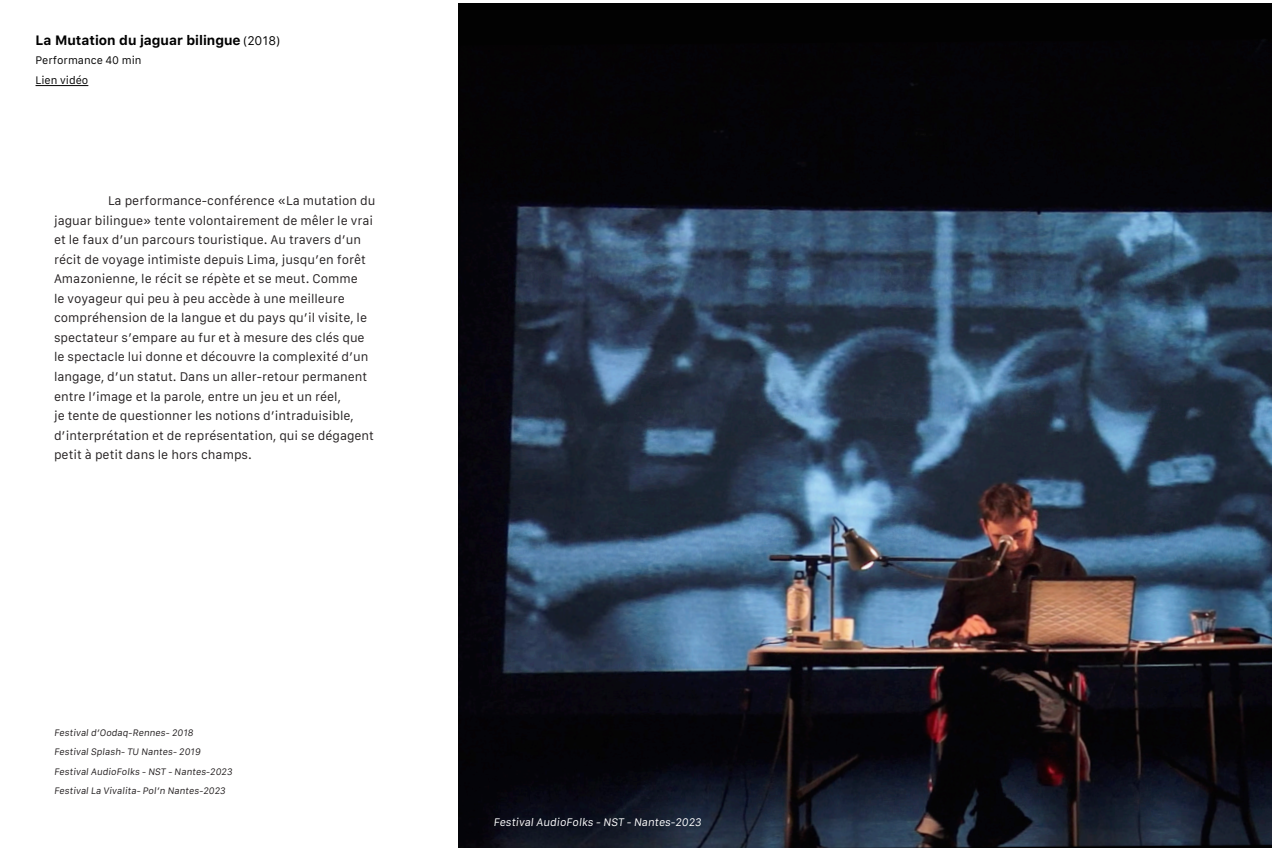
<style>
.page{position:relative;width:1276px;height:851px;background:#fff}
.page>*{position:absolute;margin:0;border:0;box-sizing:border-box;transform-origin:0 0}
.t1{font:700 13.5px "Galvji";color:#000}
.t2{font:12px/19.5px "Galvji";color:#231f20}
.t3{font:10.5px "Galvji";color:#fff}
.t4{font:10.5px "Galvji";color:#000}
.t5{font:9px "Galvji";color:#231f20}
.s1{font-weight:400;font-size:12px}
</style>
<div class="page">
<img style="left:458px;top:4px;width:813px;height:842px">
<hr style="left:36px;top:85px;width:52px;height:1px;background:#000">
<p class="t1" style="left:36px;top:32px;width:246px">La Mutation du jaguar bilingue <span class="s1">(2018)</span></p>
<p class="t4" style="left:36px;top:55px;width:108px">Performance 40 min</p>
<p class="t4" style="left:36px;top:74px;width:54px">Lien vidéo</p>
<p class="t2" style="left:54px;top:191px;width:323px;text-indent:54px">La performance-conférence «La mutation du jaguar bilingue» tente volontairement de mêler le vrai et le faux d’un parcours touristique. Au travers d’un récit de voyage intimiste depuis Lima, jusqu’en forêt Amazonienne, le récit se répète et se meut. Comme<br>le voyageur qui peu à peu accède à une meilleure compréhension de la langue et du pays qu’il visite, le spectateur s’empare au fur et à mesure des clés que le spectacle lui donne et découvre la complexité d’un langage, d’un statut. Dans un aller-retour permanent entre l’image et la parole, entre un jeu et un réel,<br>je tente de questionner les notions d’intraduisible, d’interprétation et de représentation, qui se dégagent petit à petit dans le hors champs.</p>
<p class="t5" style="left:54px;top:727px;width:142px">Festival d’Oodaq-Rennes- 2018</p>
<p class="t5" style="left:54px;top:746px;width:149px">Festival Splash- TU Nantes- 2019</p>
<p class="t5" style="left:54px;top:766px;width:181px">Festival AudioFolks - NST - Nantes-2023</p>
<p class="t5" style="left:54px;top:785px;width:174px">Festival La Vivalita- Pol’n Nantes-2023</p>
<p class="t3" style="left:493px;top:815px;width:211px">Festival AudioFolks - NST - Nantes-2023</p>
</div>
